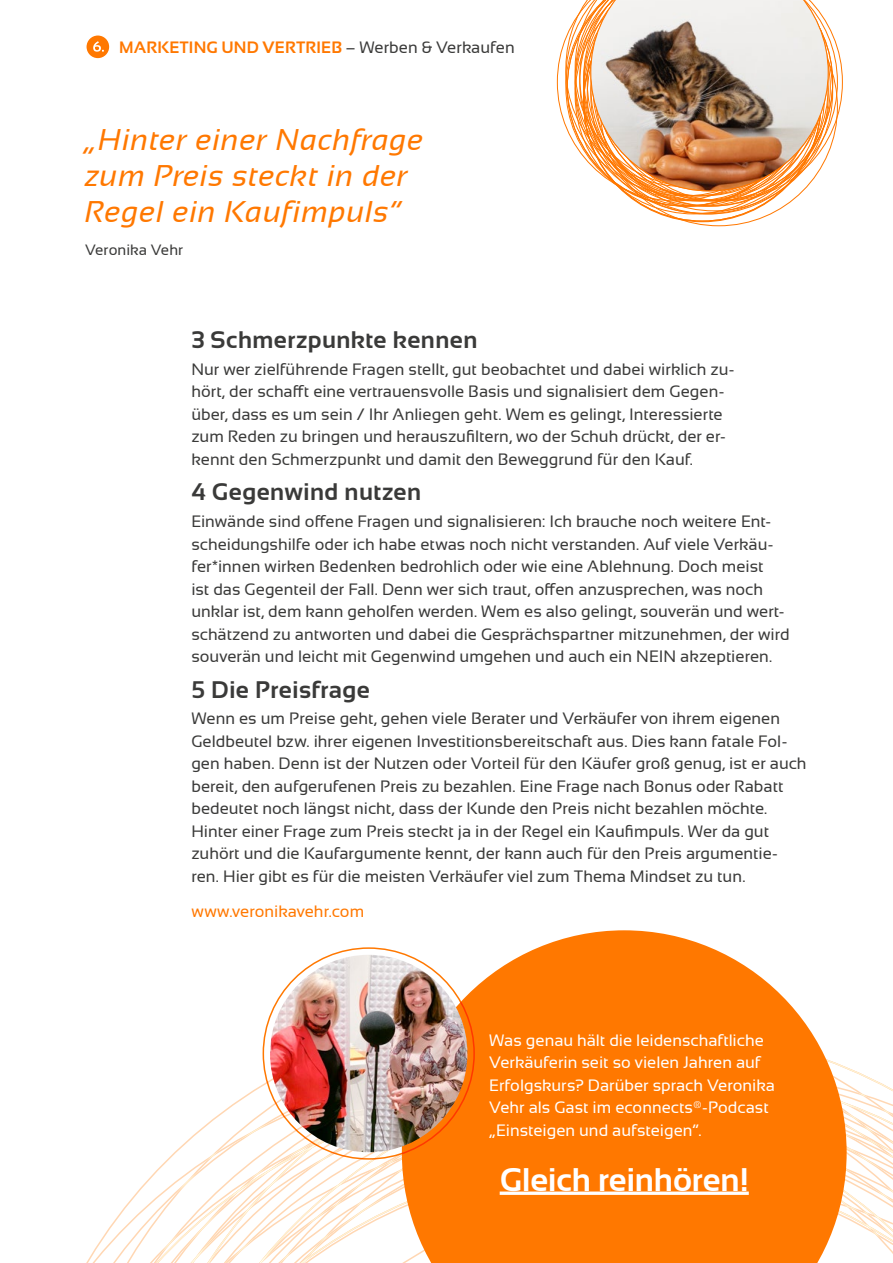
<style>
.page{position:relative;width:893px;height:1263px;background:#fff}
.page>*{position:absolute;margin:0;border:0;box-sizing:border-box;transform-origin:0 0}
.t1{font:700 32.7px "Sansation";letter-spacing:-.005em;color:#fff}
.t2{font:italic 30px/36px "Sansation";letter-spacing:.03em;color:#ff7800}
.t3{font:700 24px "Sansation";letter-spacing:.015em;color:#3a3a39}
.t4{font:16.5px/22.5px "Sansation";color:#3a3a39}
.t5{font:16.5px/22.5px "Sansation";color:#fff}
.t6{font:700 16.5px "Sansation";letter-spacing:.015em;color:#ff7800}
.t7{font:16.5px "Sansation";color:#ff7800}
.t8{font:15px "Sansation";letter-spacing:.005em;color:#3a3a39}
.s1{font-weight:400;color:#3a3a39}
</style>
<div class="page">
<div style="left:86px;top:35px;width:24px;height:24px;background:#ff7800;border-radius:50%"></div>
<div style="left:85px;top:34px;width:26px;height:26px;border:2px solid #fff;border-radius:50%"></div>
<svg style="left:93px;top:41px;width:11px;height:11px"></svg>
<svg style="left:557px;top:37px;width:9px;height:91px"></svg>
<svg style="left:659px;top:214px;width:113px;height:8px"></svg>
<svg style="left:833px;top:35px;width:5px;height:106px"></svg>
<svg style="left:642px;top:206px;width:143px;height:8px"></svg>
<svg style="left:566px;top:13px;width:226px;height:193px"></svg>
<svg style="left:579px;top:0;width:16px;height:201px"></svg>
<svg style="left:595px;top:25px;width:238px;height:176px"></svg>
<img style="left:590px;top:0;width:238px;height:191px">
<svg style="left:122px;top:1026px;width:771px;height:237px"></svg>
<svg style="left:402px;top:930px;width:445px;height:333px;background:#fe8a23"></svg>
<svg style="left:500px;top:1191px;width:249px;height:4px"></svg>
<img style="left:270px;top:955px;width:197px;height:197px;border-radius:99px">
<p class="t6" style="left:119px;top:38px;width:397px">MARKETING UND VERTRIEB <span class="s1">– Werben &amp; Verkaufen</span></p>
<h2 class="t2" style="left:85px;top:122px;width:340px">„Hinter einer Nachfrage zum Preis steckt in der<br>Regel ein Kaufimpuls“</h2>
<p class="t8" style="left:85px;top:241px;width:100px">Veronika Vehr</p>
<h3 class="t3" style="left:191px;top:326px;width:288px">3 Schmerzpunkte kennen</h3>
<p class="t4" style="left:191px;top:358px;width:545px">Nur wer zielführende Fragen stellt, gut beobachtet und dabei wirklich zu&shy;hört, der schafft eine vertrauensvolle Basis und signalisiert dem Gegen&shy;über, dass es um sein / Ihr Anliegen geht. Wem es gelingt, Interessierte zum Reden zu bringen und herauszufiltern, wo der Schuh drückt, der er&shy;kennt den Schmerzpunkt und damit den Beweggrund für den Kauf.</p>
<h3 class="t3" style="left:191px;top:479px;width:231px">4 Gegenwind nutzen</h3>
<p class="t4" style="left:191px;top:510px;width:600px">Einwände sind offene Fragen und signalisieren: Ich brauche noch weitere Ent&shy;scheidungshilfe oder ich habe etwas noch nicht verstanden. Auf viele Verkäu&shy;fer*innen wirken Bedenken bedrohlich oder wie eine Ablehnung. Doch meist<br>ist das Gegenteil der Fall. Denn wer sich traut, offen anzusprechen, was noch unklar ist, dem kann geholfen werden. Wem es also gelingt, souverän und wert&shy;schätzend zu antworten und dabei die Gesprächspartner mitzunehmen, der wird souverän und leicht mit Gegenwind umgehen und auch ein NEIN akzeptieren.</p>
<h3 class="t3" style="left:191px;top:676px;width:180px">5 Die Preisfrage</h3>
<p class="t4" style="left:191px;top:707px;width:617px">Wenn es um Preise geht, gehen viele Berater und Verkäufer von ihrem eigenen Geldbeutel bzw. ihrer eigenen Investitionsbereitschaft aus. Dies kann fatale Fol&shy;gen haben. Denn ist der Nutzen oder Vorteil für den Käufer groß genug, ist er auch bereit, den aufgerufenen Preis zu bezahlen. Eine Frage nach Bonus oder Rabatt bedeutet noch längst nicht, dass der Kunde den Preis nicht bezahlen möchte.<br>Hinter einer Frage zum Preis steckt ja in der Regel ein Kaufimpuls. Wer da gut zuhört und die Kaufargumente kennt, der kann auch für den Preis argumentie&shy;ren. Hier gibt es für die meisten Verkäufer viel zum Thema Mindset zu tun.</p>
<p class="t7" style="left:191px;top:902px;width:174px">www.veronikavehr.com</p>
<p class="t5" style="left:489px;top:1028px;width:287px">Was genau hält die leidenschaftliche Verkäuferin seit so vielen Jahren auf Erfolgskurs? Darüber sprach Veronika Vehr als Gast im econnects®-Podcast „Einsteigen und aufsteigen“.</p>
<h1 class="t1" style="left:500px;top:1161px;width:251px">Gleich reinhören!</h1>
</div>
